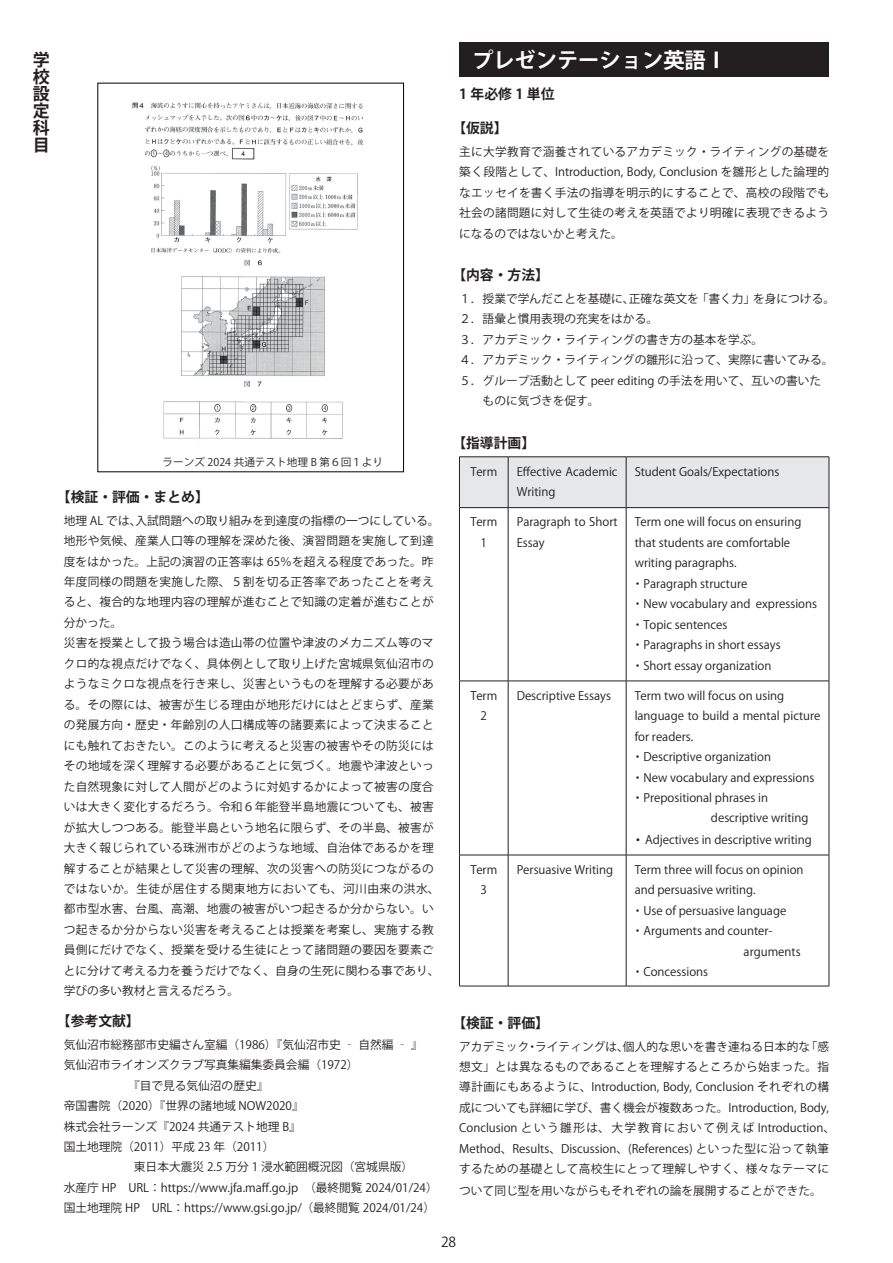
<style>
.page{position:relative;width:893px;height:1263px;background:#fff}
.page>*{position:absolute;margin:0;border:0;box-sizing:border-box;transform-origin:0 0}
.t1{font:700 21.3px "Koz Go Pr 6 N";color:#fff}
.t2{font:700 16.95px/17px "Koz Go Pr 6 N";color:#231f20;text-align:justify}
.t3{font:700 13.8px "Koz Go Pr 6 N";color:#231f20}
.t4{font:13.8px "Koz Go Pr 6 N";color:#231f20}
.t5{font:11.7px/20.4px "Koz Go Pr 6 N";color:#231f20}
.t6{font:11.7px/20.4px "Koz Go Pr 6 N";letter-spacing:.02em;color:#231f20}
.t7{font:10.65px "Koz Go Pr 6 N";color:#231f20}
.s1{font-family:"Koz Min Pr 6 N";font-size:13.8px}
</style>
<div class="page">
<img style="left:132px;top:102px;width:232px;height:337px">
<div style="left:459px;top:43px;width:370px;height:34px;background:#231f20"></div>
<div style="left:460px;top:457px;width:369px;height:50px;background:#e6e7e9"></div>
<hr style="left:459px;top:456px;width:49px;height:1px;background:#231f20">
<hr style="left:459px;top:457px;width:1px;height:50px;background:#231f20">
<hr style="left:508px;top:456px;width:118px;height:1px;background:#231f20">
<hr style="left:508px;top:457px;width:1px;height:50px;background:#231f20">
<hr style="left:626px;top:456px;width:203px;height:1px;background:#231f20">
<hr style="left:626px;top:457px;width:1px;height:50px;background:#231f20">
<hr style="left:829px;top:457px;width:1px;height:50px;background:#231f20">
<hr style="left:459px;top:507px;width:49px;height:1px;background:#231f20">
<hr style="left:459px;top:508px;width:1px;height:173px;background:#231f20">
<hr style="left:508px;top:507px;width:118px;height:1px;background:#231f20">
<hr style="left:508px;top:508px;width:1px;height:173px;background:#231f20">
<hr style="left:626px;top:507px;width:203px;height:1px;background:#231f20">
<hr style="left:626px;top:508px;width:1px;height:173px;background:#231f20">
<hr style="left:829px;top:508px;width:1px;height:173px;background:#231f20">
<hr style="left:459px;top:681px;width:49px;height:1px;background:#231f20">
<hr style="left:459px;top:681px;width:1px;height:174px;background:#231f20">
<hr style="left:508px;top:681px;width:118px;height:1px;background:#231f20">
<hr style="left:508px;top:681px;width:1px;height:174px;background:#231f20">
<hr style="left:626px;top:681px;width:203px;height:1px;background:#231f20">
<hr style="left:626px;top:681px;width:1px;height:174px;background:#231f20">
<hr style="left:829px;top:681px;width:1px;height:174px;background:#231f20">
<hr style="left:459px;top:855px;width:49px;height:1px;background:#231f20">
<hr style="left:459px;top:855px;width:1px;height:131px;background:#231f20">
<hr style="left:508px;top:855px;width:118px;height:1px;background:#231f20">
<hr style="left:508px;top:855px;width:1px;height:131px;background:#231f20">
<hr style="left:626px;top:855px;width:203px;height:1px;background:#231f20">
<hr style="left:626px;top:855px;width:1px;height:131px;background:#231f20">
<hr style="left:829px;top:855px;width:1px;height:131px;background:#231f20">
<hr style="left:459px;top:986px;width:49px;height:1px;background:#231f20">
<hr style="left:508px;top:986px;width:118px;height:1px;background:#231f20">
<hr style="left:626px;top:986px;width:203px;height:1px;background:#231f20">
<h2 class="t2" style="left:33px;top:52px;width:18px">学校設定科目</h2>
<p class="t7" style="left:162px;top:456px;width:222px">ラーンズ 2024 共通テスト地理 B 第６回１より</p>
<p class="t3" style="left:57px;top:489px;width:154px">【検証・評価・まとめ】</p>
<p class="t6" style="left:64px;top:510px;width:377px">地理 AL では、入試問題への取り組みを到達度の指標の一つにしている。地形や気候、産業人口等の理解を深めた後、演習問題を実施して到達度をはかった。上記の演習の正答率は 65％を超える程度であった。昨年度同様の問題を実施した際、５割を切る正答率であったことを考えると、複合的な地理内容の理解が進むことで知識の定着が進むことが分かった。<br>災害を授業として扱う場合は造山帯の位置や津波のメカニズム等のマクロ的な視点だけでなく、具体例として取り上げた宮城県気仙沼市のようなミクロな視点を行き来し、災害というものを理解する必要がある。その際には、被害が生じる理由が地形だけにはとどまらず、産業の発展方向・歴史・年齢別の人口構成等の諸要素によって決まることにも触れておきたい。このように考えると災害の被害やその防災にはその地域を深く理解する必要があることに気づく。地震や津波といった自然現象に対して人間がどのように対処するかによって被害の度合いは大きく変化するだろう。令和６年能登半島地震についても、被害が拡大しつつある。能登半島という地名に限らず、その半島、被害が大きく報じられている珠洲市がどのような地域、自治体であるかを理解することが結果として災害の理解、次の災害への防災につながるのではないか。生徒が居住する関東地方においても、河川由来の洪水、都市型水害、台風、高潮、地震の被害がいつ起きるか分からない。いつ起きるか分からない災害を考えることは授業を考案し、実施する教員側にだけでなく、授業を受ける生徒にとって諸問題の要因を要素ごとに分けて考える力を養うだけでなく、自身の生死に関わる事であり、学びの多い教材と言えるだろう。</p>
<p class="t3" style="left:57px;top:1013px;width:84px">【参考文献】</p>
<p class="t5" style="left:64px;top:1034px;width:375px">気仙沼市総務部市史編さん室編（1986）『気仙沼市史 ‐ 自然編 ‐ 』<br>気仙沼市ライオンズクラブ写真集編集委員会編（1972）<br>　　　　　　『目で見る気仙沼の歴史』<br>帝国書院（2020）『世界の諸地域 NOW2020』<br>株式会社ラーンズ『2024 共通テスト地理 B』<br>国土地理院（2011）平成 23 年（2011）<br>　　　　　　東日本大震災 2.5 万分 1 浸水範囲概況図（宮城県版）<br>水産庁 HP　URL：https://www.jfa.maff.go.jp　（最終閲覧 2024/01/24）国土地理院 HP　URL：https://www.gsi.go.jp/ （最終閲覧 2024/01/24）</p>
<h1 class="t1" style="left:472px;top:48px;width:257px">プレゼンテーション英語Ⅰ</h1>
<p class="t3" style="left:459px;top:86px;width:97px">1 年必修 1 単位</p>
<p class="t3" style="left:452px;top:121px;width:57px">【仮説】</p>
<p class="t5" style="left:459px;top:141px;width:371px;text-align:justify">主に大学教育で涵養されているアカデミック・ライティングの基礎を築く段階として、Introduction, Body, Conclusion を雛形とした論理的なエッセイを書く手法の指導を明示的にすることで、高校の段階でも社会の諸問題に対して生徒の考えを英語でより明確に表現できるようになるのではないかと考えた。</p>
<p class="t3" style="left:452px;top:267px;width:98px">【内容・方法】</p>
<p class="t5" style="left:459px;top:288px;width:377px">１．授業で学んだことを基礎に、正確な英文を「書く力」を身につける。<br>２．語彙と慣用表現の充実をはかる。<br>３．アカデミック・ライティングの書き方の基本を学ぶ。<br>４．アカデミック・ライティングの雛形に沿って、実際に書いてみる。<br>５．グループ活動として peer editing の手法を用いて、互いの書いた　　ものに気づきを促す。</p>
<p class="t3" style="left:452px;top:435px;width:84px">【指導計画】</p>
<p class="t5" style="left:470px;top:461px;width:28px">Term</p>
<p class="t5" style="left:517px;top:461px;width:102px">Effective Academic<br>Writing</p>
<p class="t5" style="left:635px;top:461px;width:146px">Student Goals/Expectations</p>
<p class="t5" style="left:470px;top:512px;width:28px;text-align:center">Term<br>1</p>
<p class="t5" style="left:517px;top:512px;width:102px">Paragraph to Short<br>Essay</p>
<p class="t5" style="left:632px;top:512px;width:187px">Term one will focus on ensuring that students are comfortable writing paragraphs.<br>・Paragraph structure<br>・New vocabulary and expressions・Topic sentences<br>・Paragraphs in short essays・Short essay organization</p>
<p class="t5" style="left:470px;top:685px;width:28px;text-align:center">Term<br>2</p>
<p class="t5" style="left:517px;top:685px;width:96px">Descriptive Essays</p>
<p class="t5" style="left:635px;top:685px;width:151px">Term two will focus on using</p>
<p class="t5" style="left:635px;top:706px;width:187px">language to build a mental picture</p>
<p class="t5" style="left:635px;top:726px;width:60px">for readers.</p>
<p class="t5" style="left:632px;top:747px;width:141px">・Descriptive organization</p>
<p class="t5" style="left:632px;top:767px;width:184px">・New vocabulary and expressions</p>
<p class="t5" style="left:632px;top:788px;width:138px">・Prepositional phrases in</p>
<p class="t5" style="left:711px;top:808px;width:111px">descriptive writing　</p>
<p class="t5" style="left:631px;top:830px;width:182px"><span class="s1">・</span>Adjectives in descriptive writing</p>
<p class="t5" style="left:470px;top:859px;width:28px;text-align:center">Term<br>3</p>
<p class="t5" style="left:517px;top:859px;width:98px">Persuasive Writing</p>
<p class="t5" style="left:635px;top:859px;width:170px">Term three will focus on opinion</p>
<p class="t5" style="left:635px;top:880px;width:134px">and persuasive writing.　</p>
<p class="t5" style="left:632px;top:900px;width:156px">・Use of persuasive language</p>
<p class="t5" style="left:632px;top:921px;width:142px">・Arguments and counter-</p>
<p class="t5" style="left:744px;top:941px;width:58px">arguments</p>
<p class="t5" style="left:632px;top:962px;width:78px">・Concessions</p>
<p class="t3" style="left:452px;top:1015px;width:98px">【検証・評価】</p>
<p class="t5" style="left:459px;top:1036px;width:377px">アカデミック・ライティングは、個人的な思いを書き連ねる日本的な「感想文」とは異なるものであることを理解するところから始まった。指導計画にもあるように、Introduction, Body, Conclusion それぞれの構成についても詳細に学び、書く機会が複数あった。Introduction, Body, Conclusion という雛形は、大学教育において例えば Introduction、Method、Results、Discussion、(References) といった型に沿って執筆するための基礎として高校生にとって理解しやすく、様々なテーマについて同じ型を用いながらもそれぞれの論を展開することができた。</p>
<p class="t4" style="left:441px;top:1234px;width:17px">28</p>
</div>
